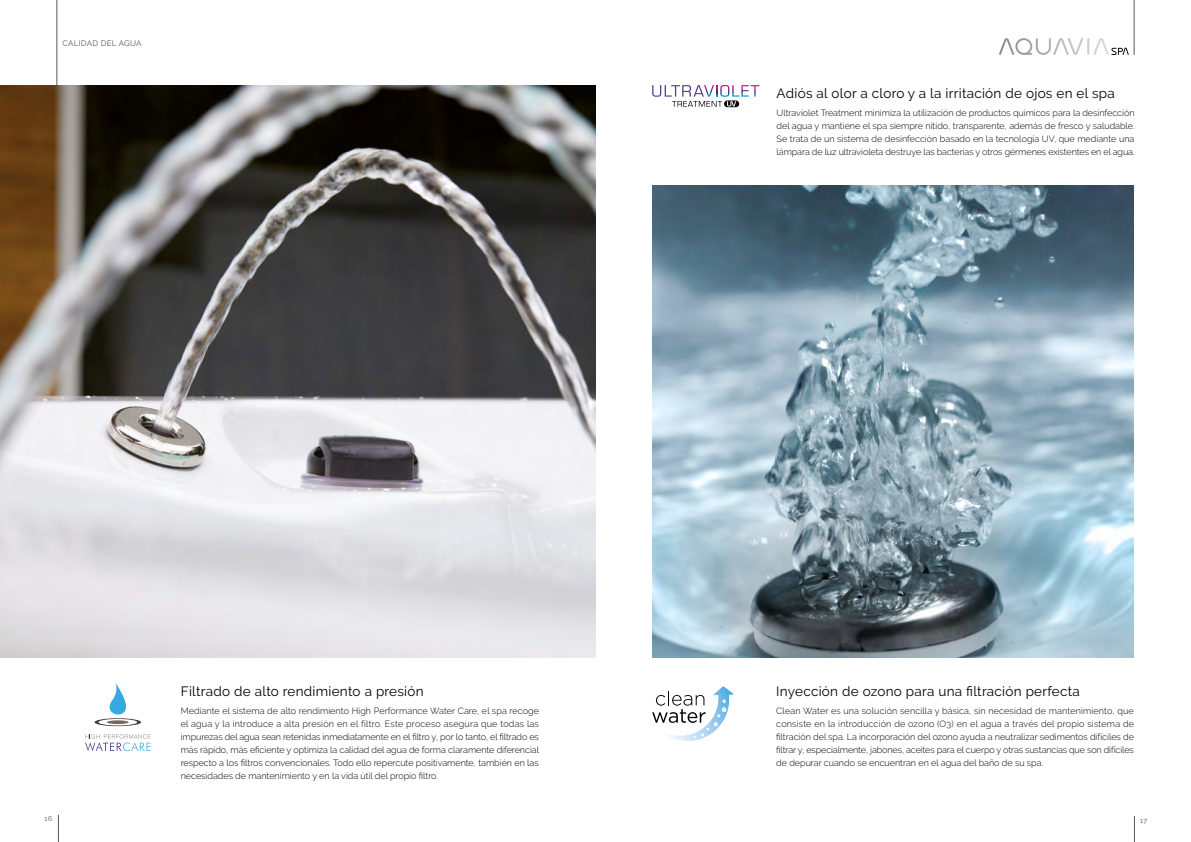
<style>
.page{position:relative;width:1191px;height:842px;background:#fff}
.page>*{position:absolute;margin:0;border:0;box-sizing:border-box;transform-origin:0 0}
.t1{font:13.5px "Raleway";letter-spacing:.02em;color:#000}
.t2{font:300 9px/13px "Raleway";color:#000;text-align:justify}
.t3{font:8px "Raleway";letter-spacing:.035em;color:#575756}
.t4{font:7px "Raleway";color:#575756}
</style>
<div class="page">
<hr style="left:1134px;top:0;width:1px;height:55px;background:#575756">
<svg style="left:999px;top:38px;width:129px;height:17px"></svg>
<img style="left:0;top:85px;width:595px;height:573px">
<hr style="left:57px;top:0;width:1px;height:85px;background:#575756">
<svg style="left:85px;top:734px;width:66px;height:17px"></svg>
<svg style="left:95px;top:683px;width:46px;height:43px"></svg>
<svg style="left:652px;top:85px;width:107px;height:22px"></svg>
<svg style="left:652px;top:686px;width:81px;height:55px"></svg>
<img style="left:652px;top:185px;width:482px;height:473px">
<svg style="left:1134px;top:816px;width:1px;height:26px"></svg>
<svg style="left:58px;top:815px;width:1px;height:27px"></svg>
<p class="t3" style="left:62px;top:39px;width:81px">CALIDAD DEL AGUA</p>
<p class="t1" style="left:181px;top:683px;width:244px">Filtrado de alto rendimiento a presión</p>
<p class="t2" style="left:181px;top:705px;width:360px">Mediante el sistema de alto rendimiento High Performance Water Care, el spa recoge el agua y la introduce a alta presión en el filtro. Este proceso asegura que todas las impurezas del agua sean retenidas inmediatamente en el filtro y, por lo tanto, el filtrado es más rápido, más eficiente y optimiza la calidad del agua de forma claramente diferencial respecto a los filtros convencionales. Todo ello repercute positivamente, también en las necesidades de mantenimiento y en la vida útil del propio filtro.</p>
<p class="t1" style="left:776px;top:85px;width:340px">Adiós al olor a cloro y a la irritación de ojos en el spa</p>
<p class="t2" style="left:776px;top:107px;width:360px">Ultraviolet Treatment minimiza la utilización de productos químicos para la desinfección del agua y mantiene el spa siempre nítido, transparente, además de fresco y saludable.<br>Se trata de un sistema de desinfección basado en la tecnología UV, que mediante una lámpara de luz ultravioleta destruye las bacterias y otros gérmenes existentes en el agua.</p>
<p class="t1" style="left:776px;top:683px;width:305px">Inyección de ozono para una filtración perfecta</p>
<p class="t2" style="left:776px;top:705px;width:359px">Clean Water es una solución sencilla y básica, sin necesidad de mantenimiento, que consiste en la introducción de ozono (O3) en el agua a través del propio sistema de filtración del spa. La incorporación del ozono ayuda a neutralizar sedimentos difíciles de filtrar y, especialmente, jabones, aceites para el cuerpo y otras sustancias que son difíciles de depurar cuando se encuentran en el agua del baño de su spa.</p>
<p class="t4" style="left:45px;top:815px;width:9px">16</p>
<p class="t4" style="left:1140px;top:816px;width:8px">17</p>
</div>
